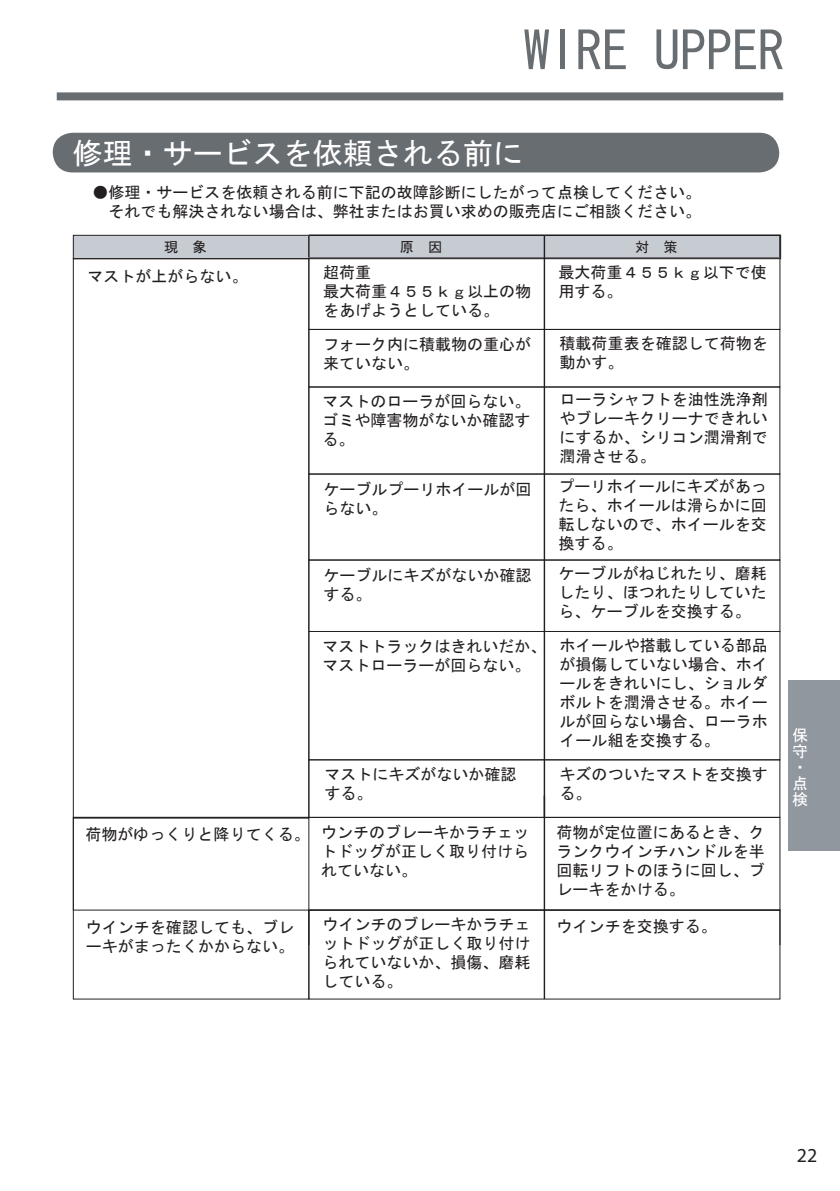
<style>
.page{position:relative;width:840px;height:1191px;background:#fff}
.page>*{position:absolute;margin:0;border:0;box-sizing:border-box;transform-origin:0 0}
.t1{font:52px "MS Gothic";color:#686d71}
.t2{font:30px "MS Gothic";color:#fff}
.t3{font:19.8px "Myriad";color:#231f20}
.t4{font:16px/19px "MS Gothic";color:#231f20}
.t5{font:16px/16px "MS Gothic";color:#fff}
.t6{font:14.2px "MS Gothic";color:#231f20}
</style>
<div class="page">
<div style="left:57px;top:92px;width:725px;height:8px;background:#686d71"></div>
<div style="left:788px;top:680px;width:51px;height:170px;background:#90979e"></div>
<div style="left:53px;top:133px;width:725px;height:39px;background:#686d71;border-radius:20px"></div>
<div style="left:75px;top:237px;width:703px;height:20px;background:#c7cbd2"></div>
<hr style="left:543px;top:236px;width:2px;height:581px;background:#231f20">
<div style="left:73px;top:235px;width:707px;height:24px;border:1px solid #231f20"></div>
<div style="left:308px;top:257px;width:472px;height:73px;border:1px solid #231f20"></div>
<div style="left:308px;top:759px;width:472px;height:59px;border:1px solid #231f20"></div>
<div style="left:308px;top:559px;width:472px;height:73px;border:1px solid #231f20"></div>
<div style="left:308px;top:329px;width:472px;height:58px;border:1px solid #231f20"></div>
<div style="left:308px;top:386px;width:472px;height:88px;border:1px solid #231f20"></div>
<div style="left:308px;top:473px;width:472px;height:87px;border:1px solid #231f20"></div>
<hr style="left:543px;top:795px;width:2px;height:204px;background:#231f20">
<div style="left:73px;top:817px;width:707px;height:93px;border:1px solid #231f20"></div>
<div style="left:308px;top:909px;width:472px;height:90px;border:1px solid #231f20"></div>
<h1 class="t1" style="left:523px;top:25px;width:261px">WIRE UPPER</h1>
<h2 class="t2" style="left:73px;top:138px;width:452px">修理・サービスを依頼される前に</h2>
<p class="t4" style="left:92px;top:182px;width:610px">●修理・サービスを依頼される前に下記の故障診断にしたがって点検してください。　それでも解決されない場合は、弊社またはお買い求めの販売店にご相談ください。</p>
<p class="t6" style="left:164px;top:240px;width:44px">現　象</p>
<p class="t6" style="left:399px;top:240px;width:44px">原　因</p>
<p class="t6" style="left:635px;top:240px;width:44px">対　策</p>
<p class="t4" style="left:87px;top:267px;width:161px">マストが上がらない。</p>
<p class="t4" style="left:323px;top:263px;width:210px">超荷重<br>最大荷重４５５ｋｇ以上の物をあげようとしている。</p>
<p class="t4" style="left:558px;top:263px;width:209px">最大荷重４５５ｋｇ以下で使用する。</p>
<p class="t4" style="left:323px;top:335px;width:210px">フォーク内に積載物の重心が来ていない。</p>
<p class="t4" style="left:559px;top:334px;width:209px">積載荷重表を確認して荷物を動かす。</p>
<p class="t4" style="left:322px;top:392px;width:209px;text-align:justify">マストのローラが回らない。ゴミや障害物がないか確認する。</p>
<p class="t4" style="left:559px;top:390px;width:209px;text-align:justify">ローラシャフトを油性洗浄剤やブレーキクリーナできれいにするか、シリコン潤滑剤で潤滑させる。</p>
<p class="t4" style="left:323px;top:479px;width:209px">ケーブルプーリホイールが回らない。</p>
<p class="t4" style="left:558px;top:476px;width:209px;text-align:justify">プーリホイールにキズがあったら、ホイールは滑らかに回転しないので、ホイールを交換する。</p>
<p class="t4" style="left:323px;top:565px;width:209px">ケーブルにキズがないか確認する。</p>
<p class="t4" style="left:558px;top:563px;width:209px;text-align:justify">ケーブルがねじれたり、磨耗したり、ほつれたりしていたら、ケーブルを交換する。</p>
<p class="t4" style="left:322px;top:636px;width:225px">マストトラックはきれいだか、マストローラーが回らない。</p>
<p class="t4" style="left:559px;top:635px;width:209px;text-align:justify">ホイールや搭載している部品が損傷していない場合、ホイールをきれいにし、ショルダボルトを潤滑させる。ホイールが回らない場合、ローラホイール組を交換する。</p>
<p class="t4" style="left:324px;top:764px;width:193px">マストにキズがないか確認する。</p>
<p class="t4" style="left:559px;top:764px;width:209px">キズのついたマストを交換する。</p>
<p class="t4" style="left:321px;top:824px;width:210px;line-height:18.2px;text-align:justify;text-indent:-235px">荷物がゆっくりと降りてくる。 ウンチのブレーキかラチェットドッグが正しく取り付けられていない。</p>
<p class="t4" style="left:556px;top:822px;width:209px;text-align:justify">荷物が定位置にあるとき、クランクウインチハンドルを半回転リフトのほうに回し、ブレーキをかける。</p>
<p class="t4" style="left:322px;top:915px;width:209px;text-align:justify">ウインチのブレーキかラチェットドッグが正しく取り付けられていないか、損傷、磨耗している。</p>
<p class="t4" style="left:86px;top:917px;width:209px">ウインチを確認しても、ブレ</p>
<p class="t4" style="left:556px;top:917px;width:161px">ウインチを交換する。</p>
<p class="t4" style="left:86px;top:936px;width:209px">ーキがまったくかからない。</p>
<p class="t5" style="left:791px;top:727px;width:17px">保守・点検</p>
<p class="t3" style="left:796px;top:1145px;width:22px">22</p>
</div>
